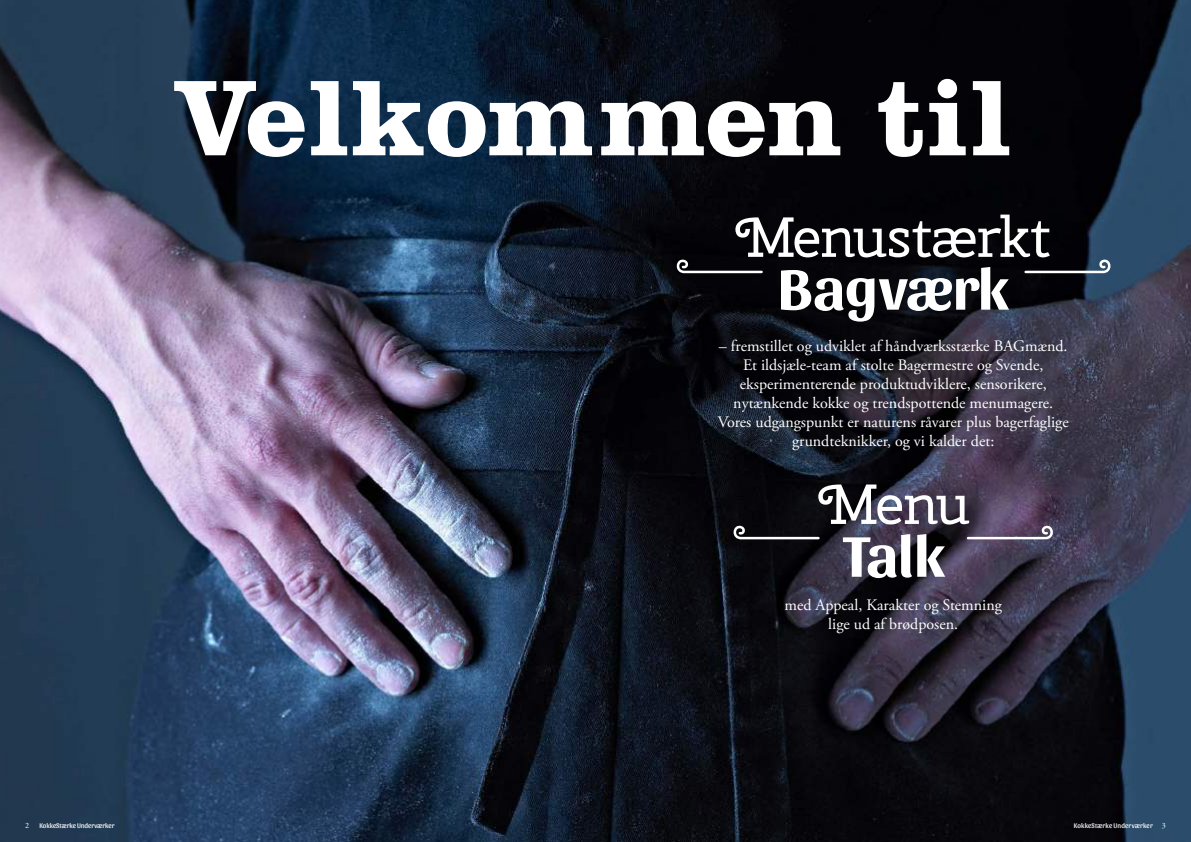
<style>
.page{position:relative;width:1191px;height:842px;background:#fff}
.page>*{position:absolute;margin:0;border:0;box-sizing:border-box;transform-origin:0 0}
.t1{font:700 111.9px "Clarendon";color:#fff}
.t2{font:700 59.7px "Sansita";letter-spacing:-.01em;color:#fff}
.t3{font:56.3px "Cherry Swash";letter-spacing:-.01em;color:#fff}
.t4{font:16px/19px "Adobe Garamond Pro";color:#fff;text-align:center}
.t5{font:8px "Adobe Garamond Pro";color:#fff}
.t6{font:7px "Sansita";letter-spacing:.015em;color:#fff}
.t7{font:7px "Sansita";letter-spacing:-.005em;color:#fff}
.s1{font-family:"Adobe Garamond Pro";font-size:8px}
</style>
<div class="page">
<img style="left:0;top:0;width:1191px;height:842px">
<svg style="left:676px;top:258px;width:88px;height:16px"></svg>
<svg style="left:1023px;top:258px;width:87px;height:16px"></svg>
<svg style="left:733px;top:525px;width:88px;height:16px"></svg>
<svg style="left:965px;top:525px;width:88px;height:16px"></svg>
<h1 class="t1" style="left:172px;top:50px;width:843px">Velkommen til</h1>
<h3 class="t3" style="left:735px;top:201px;width:317px">Menustærkt</h3>
<h2 class="t2" style="left:777px;top:254px;width:232px">Bagværk</h2>
<p class="t4" style="left:718px;top:337px;width:352px">– fremstillet og udviklet af håndværksstærke BAGmænd.<br>Et ildsjæle-team af stolte Bagermestre og Svende, eksperimenterende produktudviklere, sensorikere, nytænkende kokke og trendspottende menumagere.<br>Vores udgangspunkt er naturens råvarer plus bagerfaglige grundteknikker, og vi kalder det:</p>
<h3 class="t3" style="left:818px;top:468px;width:153px">Menu</h3>
<h2 class="t2" style="left:843px;top:521px;width:103px">Talk</h2>
<p class="t4" style="left:784px;top:596px;width:219px">med Appeal, Karakter og Stemning lige ud af brødposen.</p>
<p class="t5" style="left:25px;top:821px;width:5px">2</p>
<p class="t7" style="left:39px;top:822px;width:77px">KokkeStærke Underværker</p>
<p class="t6" style="left:1073px;top:822px;width:94px">KokkeStærke Underværker <span class="s1">3</span></p>
</div>
